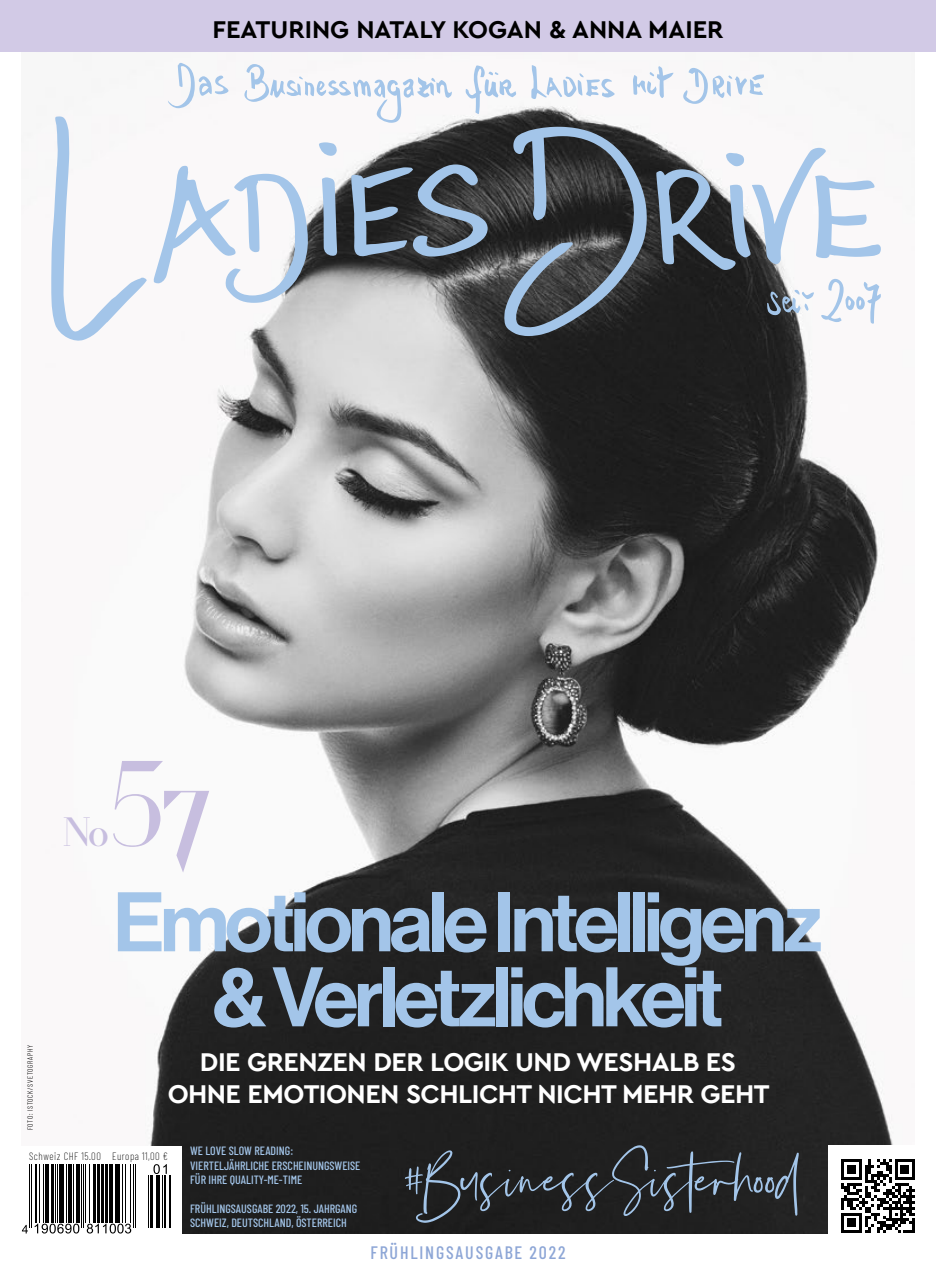
<style>
.page{position:relative;width:936px;height:1276px;background:#fff}
.page>*{position:absolute;margin:0;border:0;box-sizing:border-box;transform-origin:0 0}
.t1{font:120px "Clara Antiqua";color:#c7bedf}
.t2{font:82.5px/75px "N Haas Grotesk DS Pro 65 Md";letter-spacing:-.05em;color:#a3c5e9;text-align:center}
.t3{font:73.5px "Silver South Script";letter-spacing:-.005em;color:#a3c5e9}
.t4{font:41.4px "Clara Antiqua";color:#c7bedf}
.t5{font:700 27px/32.4px "Cera Pro";letter-spacing:-.02em;color:#fff;text-align:center}
.t6{font:700 25.5px "Cera Pro";color:#000}
.t7{font:500 18px "Barlow Condensed";letter-spacing:.1em;color:#8da6d6}
.t8{font:500 12px/14.4px "Barlow Condensed";color:#a3c5e9}
.t9{font:200 10.5px "Barlow Condensed";letter-spacing:.05em;color:#000}
.t10{font:300 7.5px "Barlow Condensed";letter-spacing:.08em;color:#000}
</style>
<div class="page">
<img style="left:21px;top:51px;width:893px;height:1182px">
<div style="left:0;top:0;width:935px;height:51px;background:#d2cae6"></div>
<svg style="left:531px;top:65px;width:83px;height:34px"></svg>
<svg style="left:683px;top:68px;width:81px;height:36px"></svg>
<svg style="left:465px;top:65px;width:51px;height:49px"></svg>
<svg style="left:632px;top:66px;width:41px;height:32px"></svg>
<svg style="left:244px;top:64px;width:208px;height:59px"></svg>
<svg style="left:168px;top:63px;width:61px;height:45px"></svg>
<svg style="left:821px;top:279px;width:60px;height:45px"></svg>
<svg style="left:766px;top:290px;width:48px;height:25px"></svg>
<svg style="left:319px;top:142px;width:18px;height:14px"></svg>
<svg style="left:51px;top:116px;width:96px;height:225px"></svg>
<svg style="left:503px;top:127px;width:144px;height:209px;background:#4b5259"></svg>
<svg style="left:153px;top:166px;width:155px;height:137px"></svg>
<svg style="left:322px;top:177px;width:15px;height:79px"></svg>
<svg style="left:351px;top:164px;width:136px;height:93px;background:#57636f"></svg>
<svg style="left:656px;top:148px;width:225px;height:122px"></svg>
<div style="left:15px;top:1145px;width:167px;height:116px;background:#fff"></div>
<hr style="left:29px;top:1164px;width:1px;height:64px;background:#000">
<hr style="left:31px;top:1164px;width:1px;height:64px;background:#000">
<hr style="left:35px;top:1164px;width:2px;height:58px;background:#000">
<hr style="left:39px;top:1164px;width:1px;height:58px;background:#000">
<hr style="left:43px;top:1164px;width:1px;height:58px;background:#000">
<hr style="left:45px;top:1164px;width:3px;height:58px;background:#000">
<hr style="left:52px;top:1164px;width:2px;height:58px;background:#000">
<hr style="left:55px;top:1164px;width:1px;height:58px;background:#000">
<hr style="left:57px;top:1164px;width:1px;height:58px;background:#000">
<hr style="left:60px;top:1164px;width:4px;height:58px;background:#000">
<hr style="left:66px;top:1164px;width:1px;height:58px;background:#000">
<hr style="left:69px;top:1164px;width:3px;height:58px;background:#000">
<hr style="left:73px;top:1164px;width:1px;height:58px;background:#000">
<hr style="left:76px;top:1164px;width:4px;height:58px;background:#000">
<hr style="left:81px;top:1164px;width:1px;height:64px;background:#000">
<hr style="left:83px;top:1164px;width:1px;height:64px;background:#000">
<hr style="left:85px;top:1164px;width:1px;height:58px;background:#000">
<hr style="left:89px;top:1164px;width:1px;height:58px;background:#000">
<hr style="left:93px;top:1164px;width:3px;height:58px;background:#000">
<hr style="left:98px;top:1164px;width:2px;height:58px;background:#000">
<hr style="left:101px;top:1164px;width:2px;height:58px;background:#000">
<hr style="left:106px;top:1164px;width:2px;height:58px;background:#000">
<hr style="left:109px;top:1164px;width:3px;height:58px;background:#000">
<hr style="left:114px;top:1164px;width:1px;height:58px;background:#000">
<hr style="left:117px;top:1164px;width:3px;height:58px;background:#000">
<hr style="left:122px;top:1164px;width:1px;height:58px;background:#000">
<hr style="left:125px;top:1164px;width:1px;height:58px;background:#000">
<hr style="left:130px;top:1164px;width:1px;height:58px;background:#000">
<hr style="left:132px;top:1164px;width:1px;height:64px;background:#000">
<hr style="left:135px;top:1164px;width:1px;height:64px;background:#000">
<hr style="left:148px;top:1175px;width:1px;height:53px;background:#000">
<hr style="left:150px;top:1175px;width:2px;height:53px;background:#000">
<hr style="left:156px;top:1175px;width:2px;height:53px;background:#000">
<hr style="left:159px;top:1175px;width:1px;height:53px;background:#000">
<hr style="left:162px;top:1175px;width:1px;height:53px;background:#000">
<hr style="left:164px;top:1175px;width:2px;height:53px;background:#000">
<hr style="left:168px;top:1175px;width:2px;height:53px;background:#000">
<svg style="left:35px;top:1223px;width:44px;height:10px"></svg>
<svg style="left:87px;top:1223px;width:44px;height:10px"></svg>
<svg style="left:153px;top:1164px;width:14px;height:10px"></svg>
<svg style="left:22px;top:1225px;width:6px;height:8px"></svg>
<div style="left:828px;top:1145px;width:98px;height:98px;background:#fff"></div>
<svg style="left:841px;top:1159px;width:74px;height:74px"></svg>
<h3 class="t6" style="left:212px;top:13px;width:512px">FEATURING NATALY KOGAN &amp; ANNA MAIER</h3>
<h1 class="t1" style="left:107px;top:755px;width:108px">57</h1>
<h3 class="t4" style="left:63px;top:815px;width:48px">No</h3>
<p class="t10" style="left:25px;top:1130px;width:87px;rotate:-90deg">FOTO: ISTOCK/SVETOGRAPHY</p>
<h2 class="t2" style="left:113px;top:886px;width:710px">Emotionale Intelligenz &amp; Verletzlichkeit</h2>
<h3 class="t5" style="left:168px;top:1044px;width:603px">DIE GRENZEN DER LOGIK UND WESHALB ES<br>OHNE EMOTIONEN SCHLICHT NICHT MEHR GEHT</h3>
<p class="t9" style="left:29px;top:1148px;width:140px">Schweiz CHF 15.00 Europa 11,00 €</p>
<p class="t8" style="left:190px;top:1143px;width:172px">WE LOVE SLOW READING:<br>VIERTELJÄHRLICHE ERSCHEINUNGSWEISE<br>FÜR IHRE QUALITY-ME-TIME</p>
<p class="t8" style="left:190px;top:1200px;width:169px">FRÜHLINGSAUSGABE 2022, 15. JAHRGANG<br>SCHWEIZ, DEUTSCHLAND, ÖSTERREICH</p>
<h3 class="t3" style="left:403px;top:1135px;width:402px">#BusinessSisterhood</h3>
<h3 class="t7" style="left:370px;top:1240px;width:196px">FRÜHLINGSAUSGABE 2022</h3>
</div>
